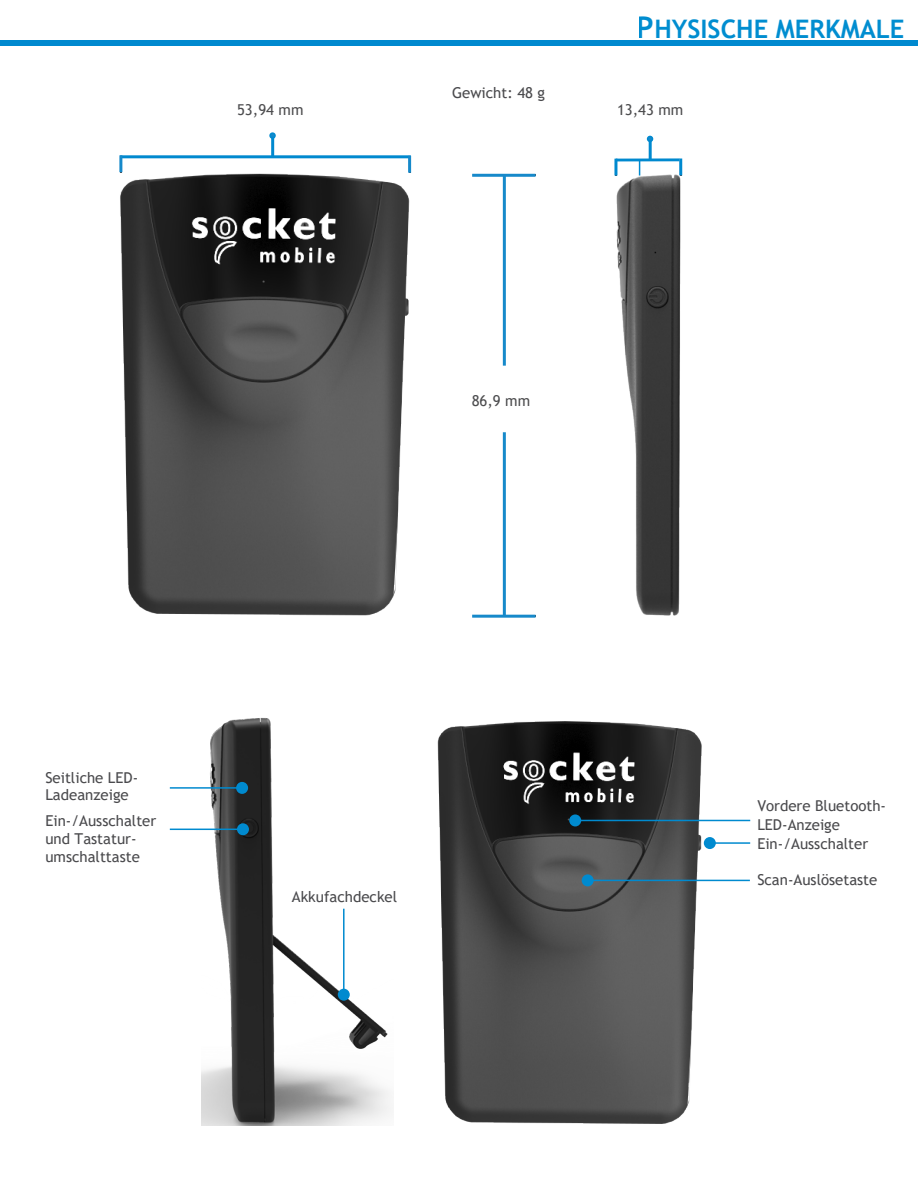
<style>
.page{position:relative;width:918px;height:1188px;background:#fff}
.page>*{position:absolute;margin:0;border:0;box-sizing:border-box;transform-origin:0 0}
.t1{font:700 25.5px "Trebuchet MS";color:#008dd0}
.t2{font:15px/18.9px "Trebuchet MS";color:#4a4a4d}
.t3{font:15px "Trebuchet MS";color:#4d4d4f}
.s1{font-size:30px}
</style>
<div class="page">
<div style="left:0;top:40px;width:918px;height:5px;background:#0089cf"></div>
<img style="left:437px;top:721px;width:275px;height:403px">
<hr style="left:575px;top:820px;width:175px;height:1px;background:#008acf">
<div style="left:569px;top:814px;width:12px;height:12px;background:#008acf;border-radius:50%"></div>
<hr style="left:710px;top:842px;width:40px;height:2px;background:#008acf">
<div style="left:704px;top:837px;width:12px;height:12px;background:#008acf;border-radius:50%"></div>
<hr style="left:588px;top:880px;width:162px;height:1px;background:#008acf">
<div style="left:582px;top:874px;width:12px;height:12px;background:#008acf;border-radius:50%"></div>
<img style="left:201px;top:718px;width:190px;height:408px">
<hr style="left:170px;top:787px;width:72px;height:2px;background:#008acf">
<div style="left:236px;top:782px;width:12px;height:12px;background:#008acf;border-radius:50%"></div>
<hr style="left:170px;top:829px;width:73px;height:1px;background:#008acf">
<div style="left:237px;top:823px;width:12px;height:12px;background:#008acf;border-radius:50%"></div>
<img style="left:614px;top:155px;width:69px;height:461px">
<div style="left:615px;top:158px;width:64px;height:3px;border:2px solid #0089cf"></div>
<svg style="left:647px;top:136px;width:6px;height:6px"></svg>
<div style="left:649px;top:139px;width:3px;height:22px;border:2px solid #0089cf"></div>
<svg style="left:639px;top:159px;width:1px;height:17px"></svg>
<div style="left:614px;top:159px;width:3px;height:17px;border:2px solid #0089cf"></div>
<div style="left:679px;top:159px;width:3px;height:17px;border:2px solid #0089cf"></div>
<img style="left:120px;top:158px;width:292px;height:458px">
<div style="left:119px;top:155px;width:292px;height:3px;border:2px solid #0089cf"></div>
<div style="left:269px;top:132px;width:7px;height:7px;border:2px solid #0089cf;border-radius:50%"></div>
<svg style="left:270px;top:133px;width:5px;height:23px"></svg>
<div style="left:271px;top:136px;width:3px;height:21px;border:2px solid #0089cf"></div>
<div style="left:119px;top:155px;width:3px;height:18px;border:2px solid #1689ca"></div>
<div style="left:408px;top:156px;width:3px;height:17px;border:2px solid #1689ca"></div>
<div style="left:503px;top:175px;width:3px;height:191px;border:2px solid #1689ca"></div>
<div style="left:503px;top:432px;width:3px;height:184px;border:2px solid #1689ca"></div>
<div style="left:472px;top:615px;width:64px;height:3px;border:2px solid #1689ca"></div>
<div style="left:472px;top:174px;width:64px;height:3px;border:2px solid #1689ca"></div>
<hr style="left:343px;top:909px;width:2px;height:86px;background:#008acf">
<div style="left:338px;top:989px;width:12px;height:12px;background:#008acf;border-radius:50%"></div>
<p class="t2" style="left:452px;top:83px;width:95px">Gewicht: 48 g</p>
<h1 class="t1" style="left:637px;top:13px;width:269px"><span class="s1">P</span>HYSISCHE MERKMALE</h1>
<p class="t3" style="left:237px;top:101px;width:68px">53,94 mm</p>
<p class="t3" style="left:617px;top:101px;width:68px">13,43 mm</p>
<p class="t3" style="left:472px;top:392px;width:60px">86,9 mm</p>
<p class="t2" style="left:45px;top:769px;width:94px;line-height:17.5px">Seitliche LED-<br>Ladeanzeige</p>
<p class="t2" style="left:45px;top:812px;width:112px;line-height:18px">Ein-/Ausschalter und Tastatur&shy;umschalttaste</p>
<p class="t2" style="left:292px;top:887px;width:107px">Akkufachdeckel</p>
<p class="t2" style="left:757px;top:796px;width:130px">Vordere Bluetooth-<br>LED-Anzeige<br>Ein-/Ausschalter</p>
<p class="t2" style="left:757px;top:870px;width:122px">Scan-Auslösetaste</p>
</div>
